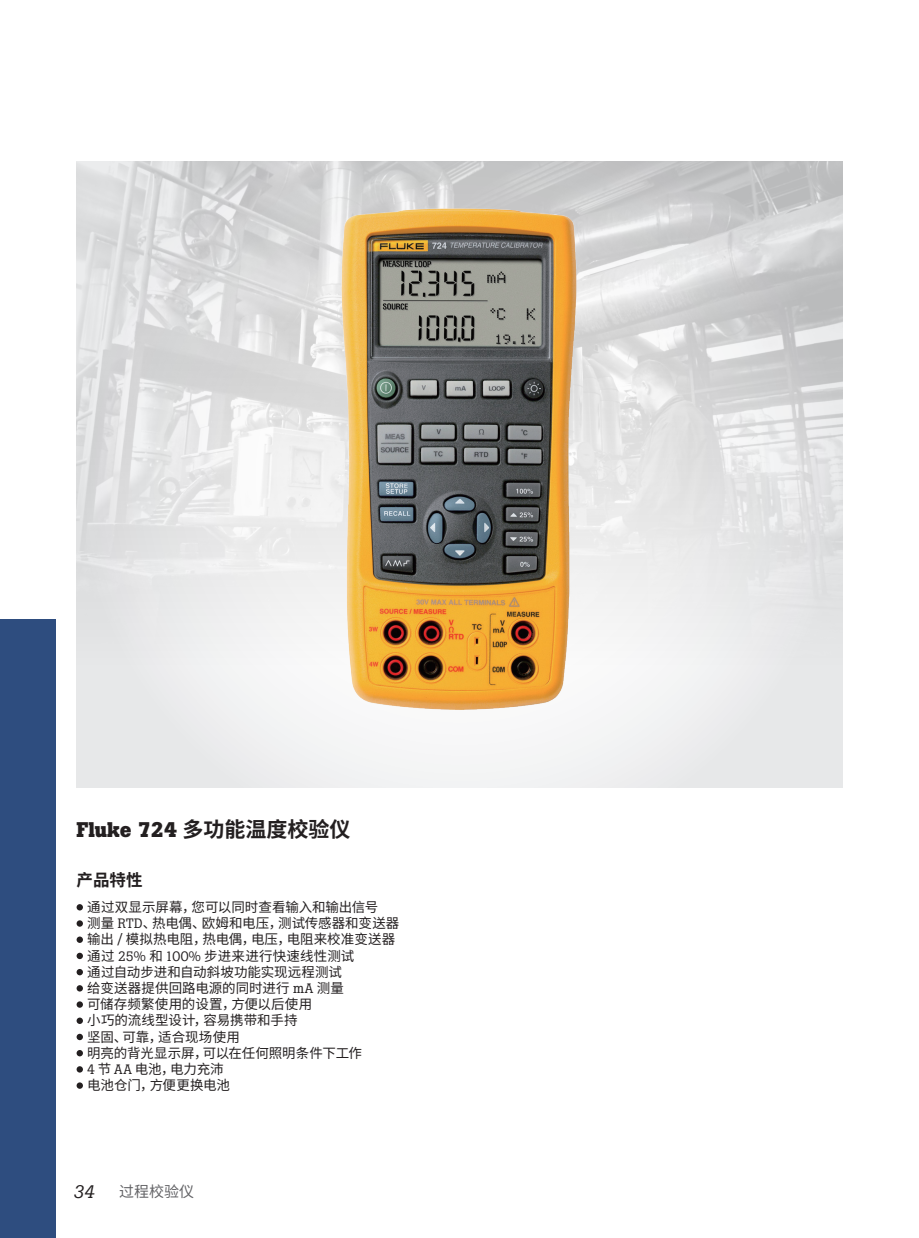
<style>
.page{position:relative;width:919px;height:1238px;background:#fff}
.page>*{position:absolute;margin:0;border:0;box-sizing:border-box;transform-origin:0 0}
.t1{font:700 21px "Boton Pro";color:#231f20}
.t2{font:italic 18px "Boton Pro";color:#231f20}
.t3{font:700 16.5px "Noto Sans Hans";color:#231f20}
.t4{font:15px "Noto Sans Hans";color:#636366}
.t5{font:13.5px/16.2px "Noto Sans Hans";color:#231f20}
.s1{font-family:"Noto Sans Hans"}
.s2{font-family:"Boton Pro"}
</style>
<div class="page">
<div style="left:77px;top:162px;width:765px;height:625px;background:#e9eaeb"></div>
<img style="left:77px;top:162px;width:765px;height:508px">
<img style="left:274px;top:161px;width:371px;height:611px">
<svg style="left:77px;top:904px;width:6px;height:6px"></svg>
<svg style="left:77px;top:920px;width:6px;height:6px"></svg>
<svg style="left:77px;top:936px;width:6px;height:6px"></svg>
<div style="left:77px;top:952px;width:6px;height:7px;background:#231f20;border-radius:50%"></div>
<svg style="left:77px;top:968px;width:6px;height:7px"></svg>
<svg style="left:77px;top:985px;width:6px;height:6px"></svg>
<svg style="left:77px;top:1001px;width:6px;height:6px"></svg>
<svg style="left:77px;top:1017px;width:6px;height:6px"></svg>
<div style="left:77px;top:1033px;width:6px;height:7px;background:#231f20;border-radius:50%"></div>
<svg style="left:77px;top:1049px;width:6px;height:7px"></svg>
<svg style="left:77px;top:1066px;width:6px;height:6px"></svg>
<svg style="left:77px;top:1082px;width:6px;height:6px"></svg>
<div style="left:0;top:619px;width:55px;height:618px;background:#2e4d7f"></div>
<h1 class="t1" style="left:77px;top:816px;width:275px">Fluke 724 <span class="s1">多功能温度校验仪</span></h1>
<p class="t3" style="left:77px;top:870px;width:68px">产品特性</p>
<p class="t5" style="left:87px;top:899px;width:314px">通过双显示屏幕，您可以同时查看输入和输出信号<br>测量 <span class="s2">RTD</span>、热电偶、欧姆和电压，测试传感器和变送器输出 <span class="s2">/</span> 模拟热电阻，热电偶，电压，电阻来校准变送器通过 <span class="s2">25%</span> 和 <span class="s2">100%</span> 步进来进行快速线性测试<br>通过自动步进和自动斜坡功能实现远程测试<br>给变送器提供回路电源的同时进行 <span class="s2">mA</span> 测量<br>可储存频繁使用的设置，方便以后使用<br>小巧的流线型设计，容易携带和手持<br>坚固、可靠，适合现场使用<br>明亮的背光显示屏，可以在任何照明条件下工作<br><span class="s2">4</span> 节 <span class="s2">AA</span> 电池，电力充沛<br>电池仓门，方便更换电池</p>
<h2 class="t2" style="left:73px;top:1179px;width:22px">34</h2>
<p class="t4" style="left:119px;top:1183px;width:76px">过程校验仪</p>
</div>
